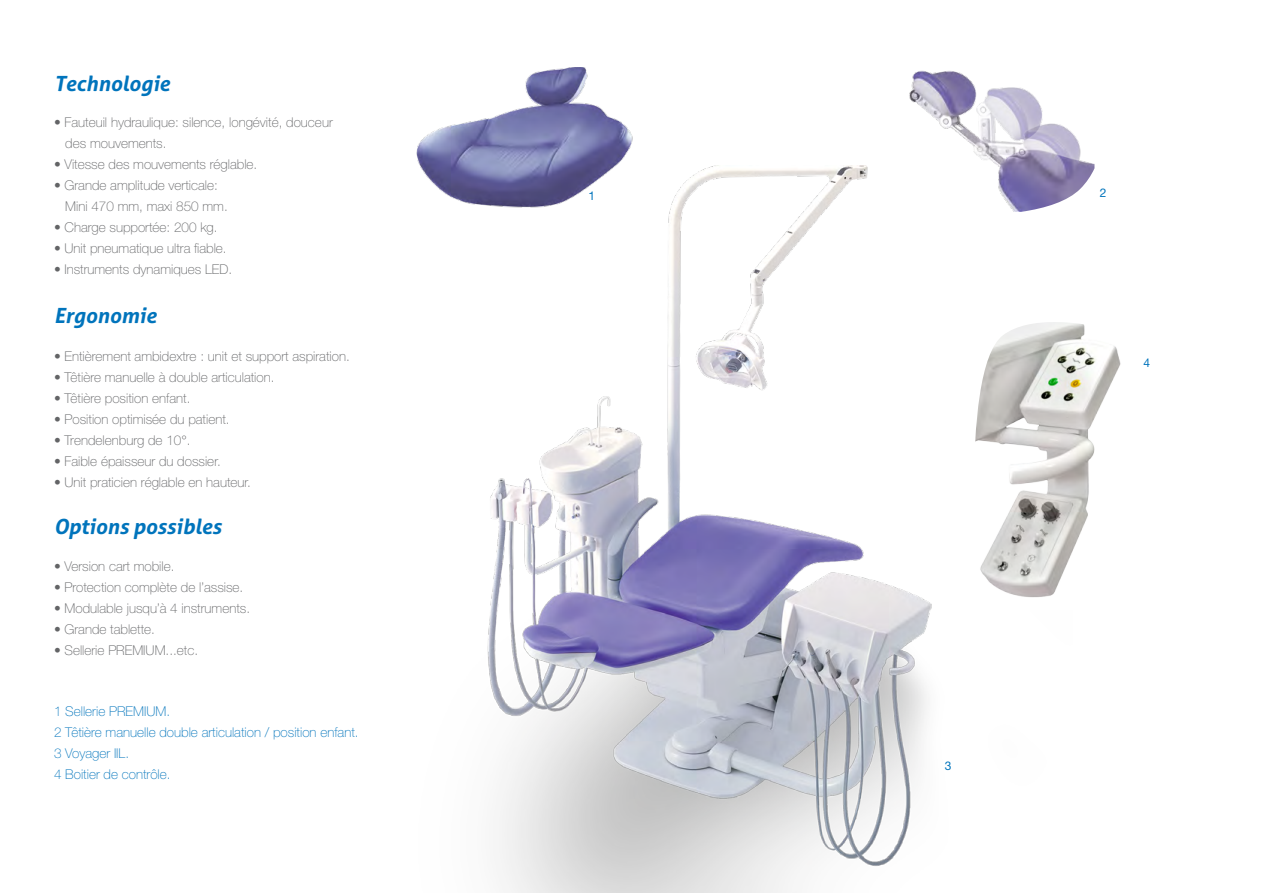
<style>
.page{position:relative;width:1263px;height:893px;background:#fff}
.page>*{position:absolute;margin:0;border:0;box-sizing:border-box;transform-origin:0 0}
.t1{font:italic 700 21px "Aller";color:#0074bc}
.t2{font:100 13.5px/21px "Helvetica Neue LT Std";color:#636466}
.t3{font:100 13.5px/21px "Helvetica Neue LT Std";color:#0074bc}
.t4{font:12px "Helvetica Neue LT Std";color:#0074bc}
</style>
<div class="page">
<img style="left:416px;top:67px;width:217px;height:98px">
<img style="left:419px;top:165px;width:513px;height:728px">
<img style="left:975px;top:322px;width:146px;height:276px">
<img style="left:906px;top:70px;width:188px;height:142px">
<h1 class="t1" style="left:54px;top:71px;width:117px">Technologie</h1>
<p class="t2" style="left:65px;top:112px;width:269px;text-indent:-11px">• Fauteuil hydraulique: silence, longévité, douceur des mouvements.</p>
<p class="t2" style="left:54px;top:154px;width:205px">• Vitesse des mouvements réglable.</p>
<p class="t2" style="left:65px;top:175px;width:164px;text-indent:-11px">• Grande amplitude verticale:<br>Mini 470 mm, maxi 850 mm.</p>
<p class="t2" style="left:54px;top:217px;width:165px">• Charge supportée: 200 kg.</p>
<p class="t2" style="left:54px;top:238px;width:174px">• Unit pneumatique ultra fiable.</p>
<p class="t2" style="left:54px;top:259px;width:180px">• Instruments dynamiques LED.</p>
<h1 class="t1" style="left:54px;top:302px;width:104px">Ergonomie</h1>
<p class="t2" style="left:54px;top:346px;width:297px">• Entièrement ambidextre : unit et support aspiration.</p>
<p class="t2" style="left:54px;top:367px;width:222px">• Têtière manuelle à double articulation.</p>
<p class="t2" style="left:54px;top:388px;width:138px">• Têtière position enfant.</p>
<p class="t2" style="left:54px;top:409px;width:177px">• Position optimisée du patient.</p>
<p class="t2" style="left:54px;top:430px;width:138px">• Trendelenburg de 10°.</p>
<p class="t2" style="left:54px;top:451px;width:168px">• Faible épaisseur du dossier.</p>
<p class="t2" style="left:54px;top:472px;width:199px">• Unit praticien réglable en hauteur.</p>
<h1 class="t1" style="left:54px;top:513px;width:169px">Options possibles</h1>
<p class="t2" style="left:54px;top:555px;width:122px">• Version cart mobile.</p>
<p class="t2" style="left:54px;top:576px;width:191px">• Protection complète de l’assise.</p>
<p class="t2" style="left:54px;top:597px;width:198px">• Modulable jusqu’à 4 instruments.</p>
<p class="t2" style="left:54px;top:618px;width:103px">• Grande tablette.</p>
<p class="t2" style="left:54px;top:639px;width:146px">• Sellerie PREMIUM...etc.</p>
<p class="t3" style="left:54px;top:701px;width:306px">1 Sellerie PREMIUM.<br>2 Têtière manuelle double articulation / position enfant.<br>3 Voyager IIL.<br>4 Boitier de contrôle.</p>
<p class="t4" style="left:588px;top:188px;width:8px">1</p>
<p class="t4" style="left:1100px;top:185px;width:8px">2</p>
<p class="t4" style="left:1143px;top:355px;width:8px">4</p>
<p class="t4" style="left:945px;top:758px;width:8px">3</p>
</div>
